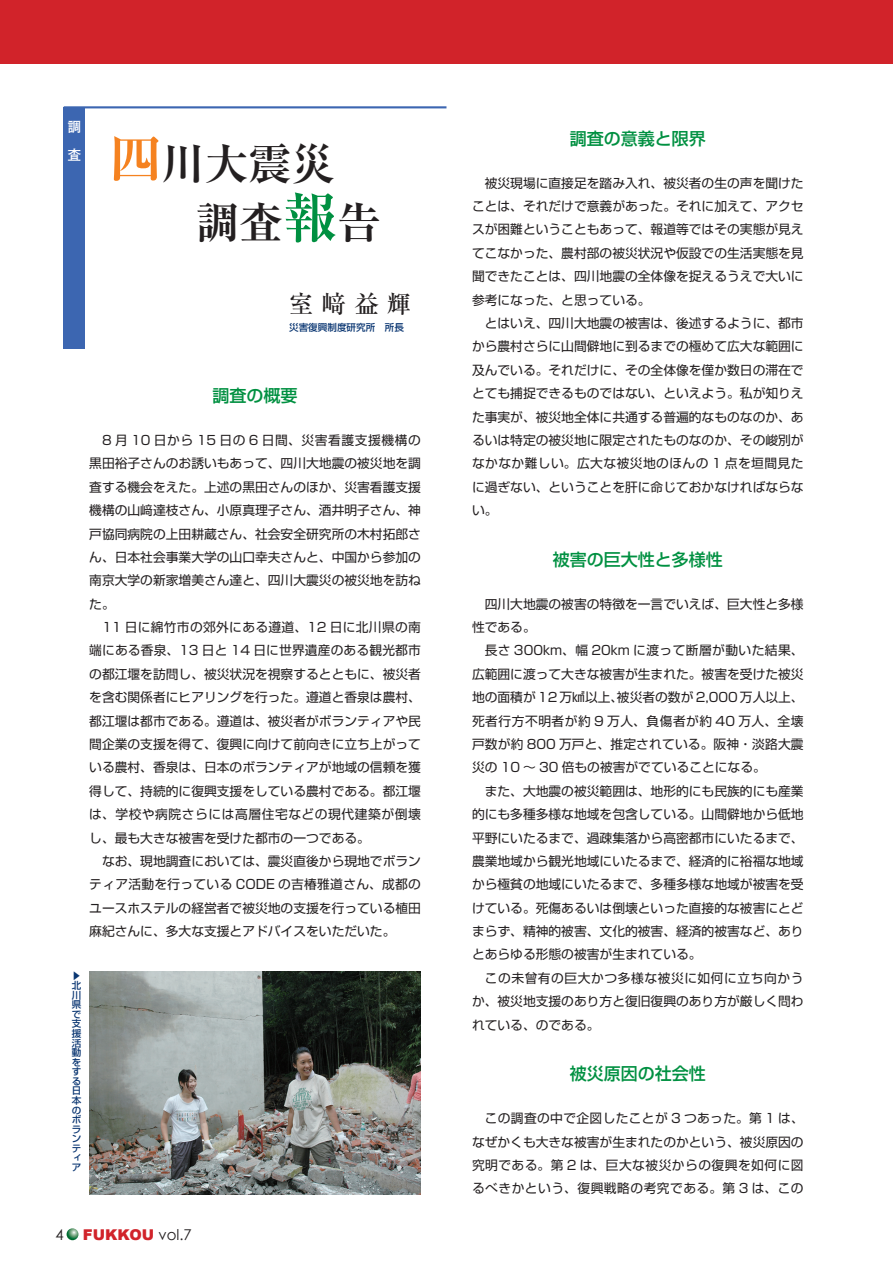
<style>
.page{position:relative;width:893px;height:1263px;background:#fff}
.page>*{position:absolute;margin:0;border:0;box-sizing:border-box;transform-origin:0 0}
.t1{font:700 43.65px/59.6px "Ryumin Pro";color:#231f20}
.t2{font:500 24.45px "Ryumin Pro";color:#231f20}
.t3{font:500 16.95px "Shin Go Pro";color:#009041}
.t4{font:900 14.85px "Arial";color:#d1232a}
.t5{font:14.85px "Century Gothic";color:#231f20}
.t6{font:700 13.8px/27.6px "Futo Go B101 Pro";color:#fff}
.t7{font:12.75px/23.4px "Shin Go Pro";color:#231f20;text-align:justify}
.t8{font:500 9.6px/9.6px "Shin Go Pro";color:#0a3672}
.s1{font-size:54.15px;color:#f58220}
.s2{font-size:54.15px;color:#009041}
.s3{font-family:"Century Gothic";font-weight:400;color:#231f20}
</style>
<div class="page">
<div style="left:0;top:0;width:893px;height:64px;background:#d1232a"></div>
<div style="left:64px;top:107px;width:21px;height:242px;background:#3c66b1"></div>
<hr style="left:64px;top:106px;width:382px;height:2px;background:#3c66b1">
<svg style="left:67px;top:1228px;width:11px;height:12px"></svg>
<img style="left:89px;top:972px;width:332px;height:223px">
<p class="t6" style="left:68px;top:111px;width:15px">調査</p>
<h1 class="t1" style="left:108px;top:131px;width:274px"><span class="s1">四</span>川大震災　　調査<span class="s2">報</span>告</h1>
<h2 class="t2" style="left:289px;top:284px;width:124px">室 㟢 益 輝</h2>
<p class="t8" style="left:289px;top:321px;width:116px">災害復興制度研究所　所長</p>
<h3 class="t3" style="left:213px;top:382px;width:87px">調査の概要</h3>
<p class="t7" style="left:89px;top:427px;width:333px;text-indent:13px">8 月 10 日から 15 日の 6 日間、災害看護支援機構の黒田裕子さんのお誘いもあって、四川大地震の被災地を調査する機会をえた。上述の黒田さんのほか、災害看護支援機構の山㟢達枝さん、小原真理子さん、酒井明子さん、神戸協同病院の上田耕蔵さん、社会安全研究所の木村拓郎さん、日本社会事業大学の山口幸夫さんと、中国から参加の南京大学の新家増美さん達と、四川大震災の被災地を訪ねた。</p>
<p class="t7" style="left:89px;top:614px;width:333px;text-indent:13px">11 日に綿竹市の郊外にある遵道、12 日に北川県の南端にある香泉、13 日と 14 日に世界遺産のある観光都市の都江堰を訪問し、被災状況を視察するとともに、被災者を含む関係者にヒアリングを行った。遵道と香泉は農村、都江堰は都市である。遵道は、被災者がボランティアや民間企業の支援を得て、復興に向けて前向きに立ち上がっている農村、香泉は、日本のボランティアが地域の信頼を獲得して、持続的に復興支援をしている農村である。都江堰は、学校や病院さらには高層住宅などの現代建築が倒壊し、最も大きな被害を受けた都市の一つである。</p>
<p class="t7" style="left:89px;top:848px;width:333px;text-indent:13px">なお、現地調査においては、震災直後から現地でボランティア活動を行っている CODE の吉椿雅道さん、成都のユースホステルの経営者で被災地の支援を行っている植田麻紀さんに、多大な支援とアドバイスをいただいた。</p>
<p class="t8" style="left:82px;top:971px;width:12px;rotate:90deg">▲</p>
<p class="t8" style="left:72px;top:979px;width:11px">北川県で支援活動をする日本のボランティア</p>
<p class="t5" style="left:56px;top:1225px;width:10px">4</p>
<p class="t4" style="left:83px;top:1223px;width:110px">FUKKOU <span class="s3">vol.7</span></p>
<h3 class="t3" style="left:570px;top:124px;width:138px">調査の意義と限界</h3>
<p class="t7" style="left:472px;top:170px;width:333px;text-indent:13px">被災現場に直接足を踏み入れ、被災者の生の声を聞けたことは、それだけで意義があった。それに加えて、アクセスが困難ということもあって、報道等ではその実態が見えてこなかった、農村部の被災状況や仮設での生活実態を見聞できたことは、四川地震の全体像を捉えるうえで大いに参考になった、と思っている。</p>
<p class="t7" style="left:472px;top:310px;width:333px;text-indent:13px">とはいえ、四川大地震の被害は、後述するように、都市から農村さらに山間僻地に到るまでの極めて広大な範囲に及んでいる。それだけに、その全体像を僅か数日の滞在でとても捕捉できるものではない、といえよう。私が知りえた事実が、被災地全体に共通する普遍的なものなのか、あるいは特定の被災地に限定されたものなのか、その峻別がなかなか難しい。広大な被災地のほんの 1 点を垣間見たに過ぎない、ということを肝に命じておかなければならない。</p>
<h3 class="t3" style="left:553px;top:545px;width:172px">被害の巨大性と多様性</h3>
<p class="t7" style="left:472px;top:591px;width:333px;text-indent:13px">四川大地震の被害の特徴を一言でいえば、巨大性と多様性である。</p>
<p class="t7" style="left:472px;top:637px;width:333px;text-indent:13px">長さ 300km、幅 20km に渡って断層が動いた結果、広範囲に渡って大きな被害が生まれた。被害を受けた被災地の面積が 12 万㎢以上、被災者の数が 2,000 万人以上、死者行方不明者が約 9 万人、負傷者が約 40 万人、全壊戸数が約 800 万戸と、推定されている。阪神・淡路大震災の 10 ～ 30 倍もの被害がでていることになる。</p>
<p class="t7" style="left:472px;top:778px;width:333px;text-indent:13px">また、大地震の被災範囲は、地形的にも民族的にも産業的にも多種多様な地域を包含している。山間僻地から低地平野にいたるまで、過疎集落から高密都市にいたるまで、農業地域から観光地域にいたるまで、経済的に裕福な地域から極貧の地域にいたるまで、多種多様な地域が被害を受けている。死傷あるいは倒壊といった直接的な被害にとどまらず、精神的被害、文化的被害、経済的被害など、ありとあらゆる形態の被害が生まれている。</p>
<p class="t7" style="left:472px;top:965px;width:333px;text-indent:13px">この未曾有の巨大かつ多様な被災に如何に立ち向かうか、被災地支援のあり方と復旧復興のあり方が厳しく問われている、のである。</p>
<h3 class="t3" style="left:570px;top:1060px;width:138px">被災原因の社会性</h3>
<p class="t7" style="left:472px;top:1105px;width:333px;text-indent:13px">この調査の中で企図したことが 3 つあった。第 1 は、なぜかくも大きな被害が生まれたのかという、被災原因の究明である。第 2 は、巨大な被災からの復興を如何に図るべきかという、復興戦略の考究である。第 3 は、この</p>
</div>
